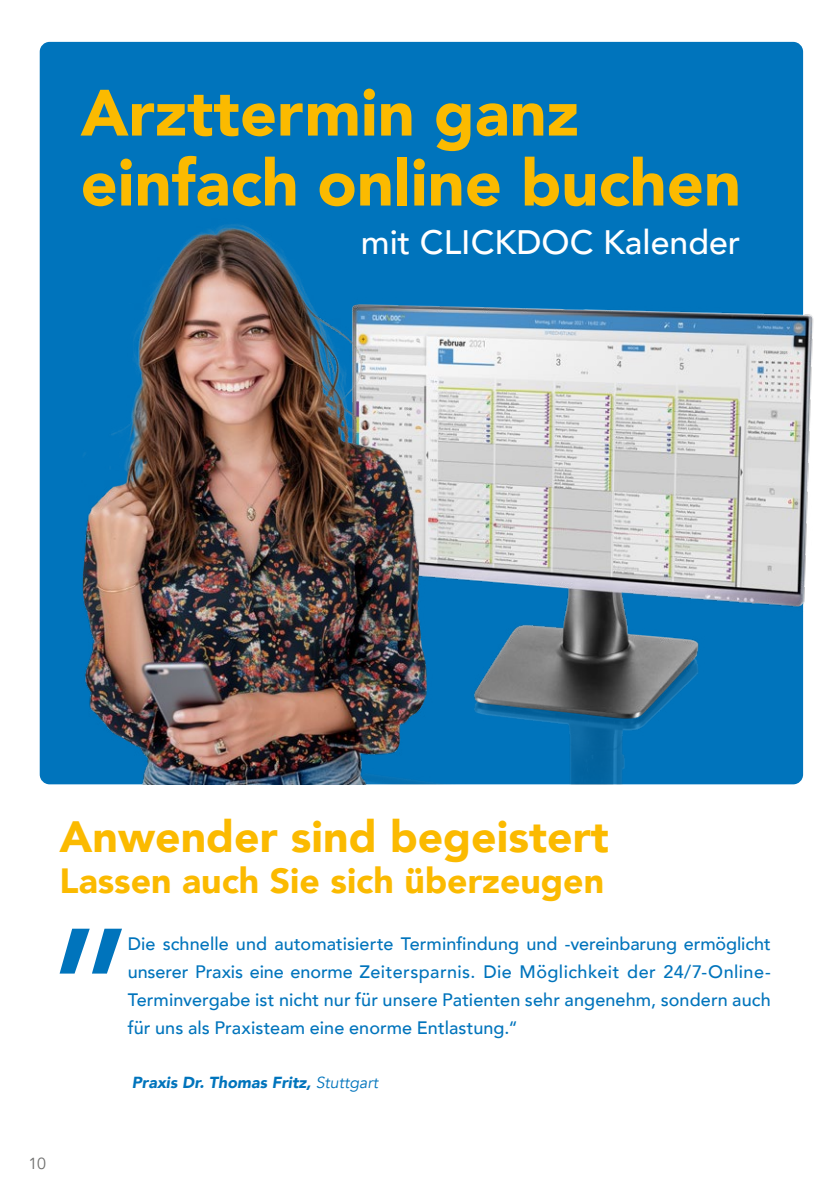
<style>
.page{position:relative;width:840px;height:1191px;background:#fff}
.page>*{position:absolute;margin:0;border:0;box-sizing:border-box;transform-origin:0 0}
.t1{font:900 64.6px/70px "Avenir";color:#fbba00}
.t2{font:900 43.8px "Avenir";color:#fbba00}
.t3{font:900 35px "Avenir";color:#fbba00}
.t4{font:500 33.8px "Avenir";color:#fff}
.t5{font:500 18px/28px "Avenir";letter-spacing:.005em;color:#0074bc;text-align:justify}
.t6{font:italic 900 16px "Avenir";color:#0074bc}
.t7{font:16px "Avenir";color:#6f6f6e}
.s1{font-weight:400}
</style>
<div class="page">
<div style="left:40px;top:42px;width:762px;height:742px;background:#0074bc;border-radius:10px"></div>
<svg style="left:60px;top:928px;width:62px;height:45px"></svg>
<img style="left:444px;top:261px;width:370px;height:523px">
<img style="left:39px;top:164px;width:405px;height:620px">
<h1 class="t1" style="left:81px;top:76px;width:661px">Arzttermin ganz einfach online buchen</h1>
<h3 class="t4" style="left:361px;top:212px;width:381px">mit CLICKDOC Kalender</h3>
<h2 class="t2" style="left:60px;top:798px;width:550px">Anwender sind begeistert</h2>
<h3 class="t3" style="left:60px;top:851px;width:545px">Lassen auch Sie sich überzeugen</h3>
<p class="t5" style="left:128px;top:928px;width:644px">Die schnelle und automatisierte Terminfindung und -vereinbarung ermöglicht unserer Praxis eine enorme Zeitersparnis. Die Möglichkeit der 24/7-Online-Terminvergabe ist nicht nur für unsere Patienten sehr angenehm, sondern auch für uns als Praxisteam eine enorme Entlastung.“</p>
<p class="t6" style="left:132px;top:1069px;width:248px">Praxis Dr. Thomas Fritz, <span class="s1">Stuttgart</span></p>
<p class="t7" style="left:28px;top:1153px;width:19px">10</p>
</div>
